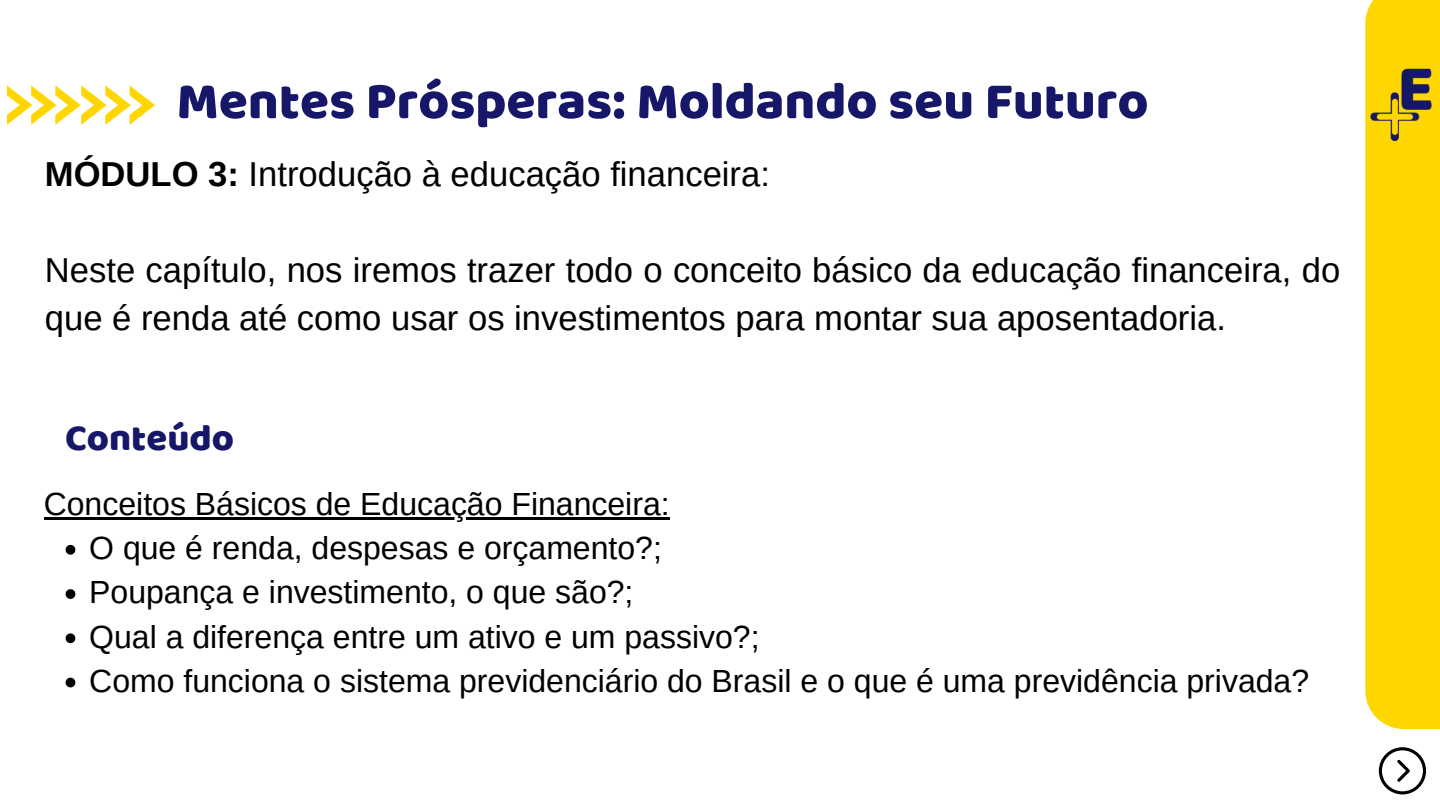
<style>
.page{position:relative;width:1440px;height:810px;background:#fff}
.page>*{position:absolute;margin:0;border:0;box-sizing:border-box;transform-origin:0 0}
.t1{font:53px "Baloo";color:#161769}
.t2{font:38px "Baloo";color:#161769}
.t3{font:34.6px/48px "Arimo";color:#000}
.t4{font:32px/44.2px "Arimo";color:#000;text-align:right}
.s1{font-weight:700}
</style>
<div class="page">
<svg style="left:7px;top:85px;width:148px;height:39px"></svg>
<svg style="left:1379px;top:747px;width:47px;height:47px"></svg>
<div style="left:1365px;top:0;width:75px;height:729px;background:#ffd600"></div>
<img style="left:1370px;top:68px;width:62px;height:74px">
<hr style="left:44px;top:517px;width:626px;height:3px;background:#000">
<svg style="left:66px;top:545px;width:9px;height:10px"></svg>
<svg style="left:66px;top:589px;width:9px;height:10px"></svg>
<svg style="left:66px;top:633px;width:9px;height:10px"></svg>
<svg style="left:66px;top:678px;width:9px;height:9px"></svg>
<p class="t1" style="left:177px;top:69px;width:973px">Mentes Prósperas: Moldando seu Futuro</p>
<p class="t3" style="left:45px;top:150px;width:727px"><span class="s1">MÓDULO 3:</span> Introdução à educação financeira:</p>
<h1 class="t3" style="left:45px;top:246px;width:1297px">Neste capítulo, nos iremos trazer todo o conceito básico da educação financeira, do que é renda até como usar os investimentos para montar sua aposentadoria.</h1>
<p class="t2" style="left:65px;top:415px;width:170px">Conteúdo</p>
<p class="t4" style="left:44px;top:482px;width:627px">Conceitos Básicos de Educação Financeira:<br>O que é renda, despesas e orçamento?;</p>
<h2 class="t4" style="left:89px;top:570px;width:546px">Poupança e investimento, o que são?;</h2>
<h2 class="t4" style="left:89px;top:614px;width:672px">Qual a diferença entre um ativo e um passivo?;</h2>
<h2 class="t4" style="left:89px;top:659px;width:1221px">Como funciona o sistema previdenciário do Brasil e o que é uma previdência privada?</h2>
</div>
